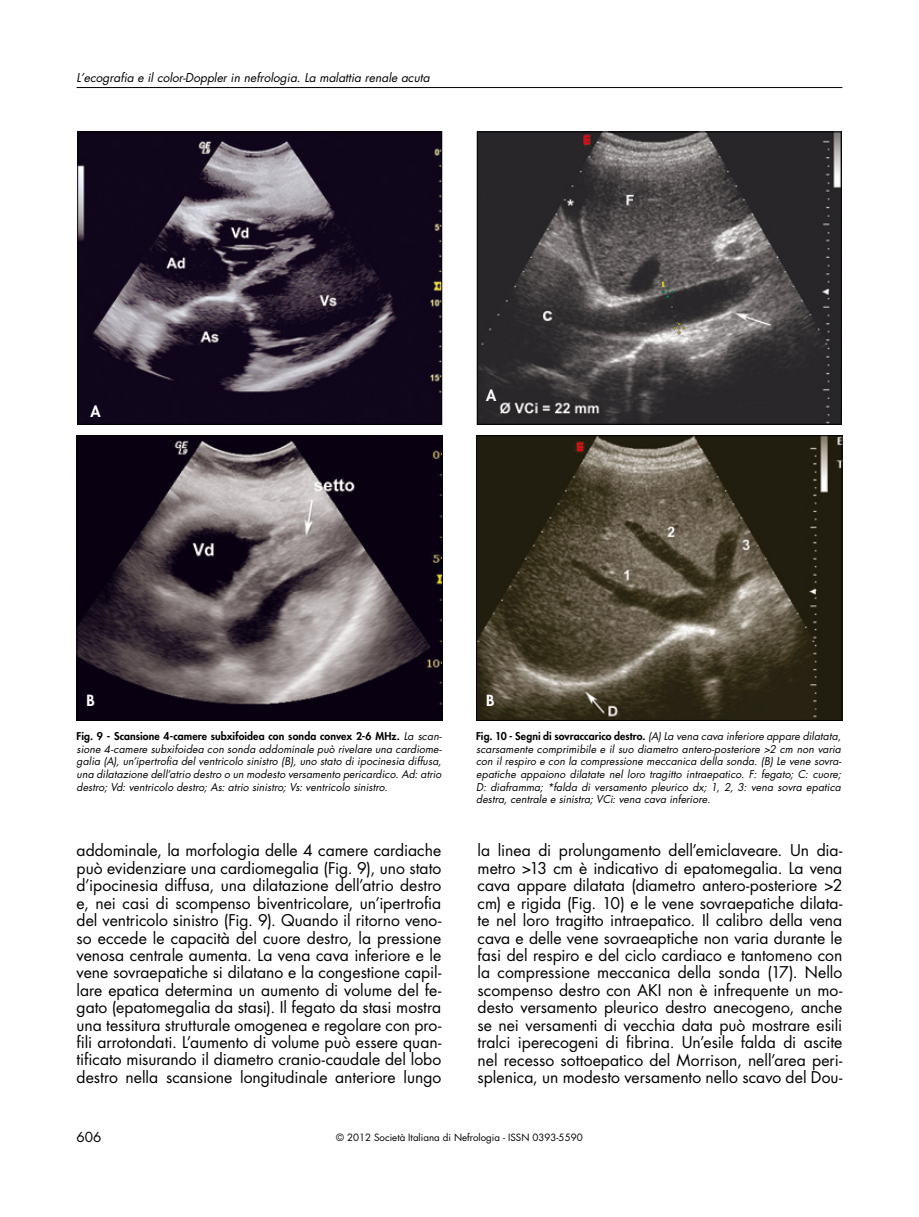
<style>
.page{position:relative;width:919px;height:1217px;background:#fff}
.page>*{position:absolute;margin:0;border:0;box-sizing:border-box;transform-origin:0 0}
.t1{font:15.75px/17.4px "Futura";letter-spacing:-.005em;color:#000;text-align:justify}
.t2{font:800 15px "Futura";color:#fff}
.t3{font:13.5px "Futura";color:#000}
.t4{font:italic 12px "Futura";color:#000}
.t5{font:italic 10.5px/12.6px "Futura";letter-spacing:.01em;color:#000;text-align:justify}
.t6{font:9.75px "Futura";color:#000}
.s1{font-weight:800;font-style:normal}
.s2{font-style:inherit}
</style>
<div class="page">
<hr style="left:77px;top:87px;width:765px;height:1px;background:#000">
<img style="left:79px;top:133px;width:361px;height:289px">
<div style="left:77px;top:131px;width:365px;height:293px;border:1px solid #000"></div>
<img style="left:79px;top:437px;width:362px;height:281px">
<div style="left:77px;top:435px;width:366px;height:285px;border:1px solid #000"></div>
<img style="left:479px;top:133px;width:360px;height:289px">
<div style="left:477px;top:131px;width:364px;height:293px;border:1px solid #000"></div>
<img style="left:478px;top:437px;width:362px;height:281px">
<div style="left:476px;top:435px;width:366px;height:285px;border:1px solid #000"></div>
<p class="t4" style="left:77px;top:70px;width:354px">L’ecografia e il color-Doppler in nefrologia. La malattia renale acuta</p>
<p class="t2" style="left:90px;top:401px;width:12px">A</p>
<p class="t2" style="left:486px;top:386px;width:12px">A</p>
<p class="t2" style="left:87px;top:690px;width:10px">B</p>
<p class="t5" style="left:77px;top:730px;width:367px"><span class="s1">Fig. 9 - Scansione 4-camere subxifoidea con sonda convex 2-6 MHz.</span> La scan&shy;sione 4-camere subxifoidea con sonda addominale può rivelare una cardiome&shy;galia (A), un’ipertrofia del ventricolo sinistro (B), uno stato di ipocinesia diffusa, una dilatazione dell’atrio destro o un modesto versamento pericardico. Ad: atrio destro; Vd: ventricolo destro; As: atrio sinistro; Vs: ventricolo sinistro.</p>
<p class="t2" style="left:486px;top:690px;width:10px">B</p>
<p class="t5" style="left:476px;top:730px;width:367px"><span class="s1">Fig. 10 - Segni di sovraccarico destro.</span> (A) La vena cava inferiore appare dilatata, scarsamente comprimibile e il suo diametro antero-posteriore &gt;2 cm non varia con il respiro e con la compressione meccanica della sonda. (B) Le vene sovra&shy;epatiche appaiono dilatate nel loro tragitto intraepatico. F: fegato; C: cuore; D: diaframma; *falda di versamento pleurico dx; 1, 2, 3: vena sovra epatica destra, centrale e sinistra; VCi: vena cava inferiore.</p>
<p class="t1" style="left:77px;top:841px;width:366px">addominale, la morfologia delle 4 camere cardiache può evidenziare una cardiomegalia (Fig. 9), uno stato d’ipocinesia diffusa, una dilatazione dell’atrio destro e, nei casi di scompenso biventricolare, un’ipertrofia del ventricolo sinistro (Fig. 9). Quando il ritorno veno&shy;so eccede le capacità del cuore destro, la pressione venosa centrale aumenta. La vena cava inferiore e le vene sovraepatiche si dilatano e la congestione capil&shy;lare epatica determina un aumento di volume del fe&shy;gato (epatomegalia da stasi). Il fegato da stasi mostra una tessitura strutturale omogenea e regolare con pro&shy;fili arrotondati. L’aumento di volume può essere quan&shy;tificato misurando il diametro cranio-caudale del lobo destro nella scansione longitudinale anteriore lungo</p>
<p class="t1" style="left:477px;top:842px;width:366px">la linea di prolungamento dell’emiclaveare. Un dia&shy;metro &gt;13 cm è indicativo di epatomegalia. La vena cava appare dilatata (diametro antero-posteriore &gt;2 cm) e rigida (Fig. 10) e le vene sovraepatiche dilata&shy;te nel loro tragitto intraepatico. Il calibro della vena cava e delle vene sovraeaptiche non varia durante le fasi del respiro e del ciclo cardiaco e tantomeno con la compressione meccanica della sonda (17). Nello scompenso destro con AKI non è infrequente un mo&shy;desto versamento pleurico destro anecogeno, anche se nei versamenti di vecchia data può mostrare esili tralci iperecogeni di fibrina. Un’esile falda di ascite nel recesso sottoepatico del Morrison, nell’area peri&shy;splenica, un modesto versamento nello scavo del Dou-</p>
<p class="t3" style="left:77px;top:1128px;width:26px">606</p>
<p class="t6" style="left:336px;top:1130px;width:248px"><span class="s2">© 2012</span> Società Italiana di Nefrologia - ISSN 0393-5590</p>
</div>
